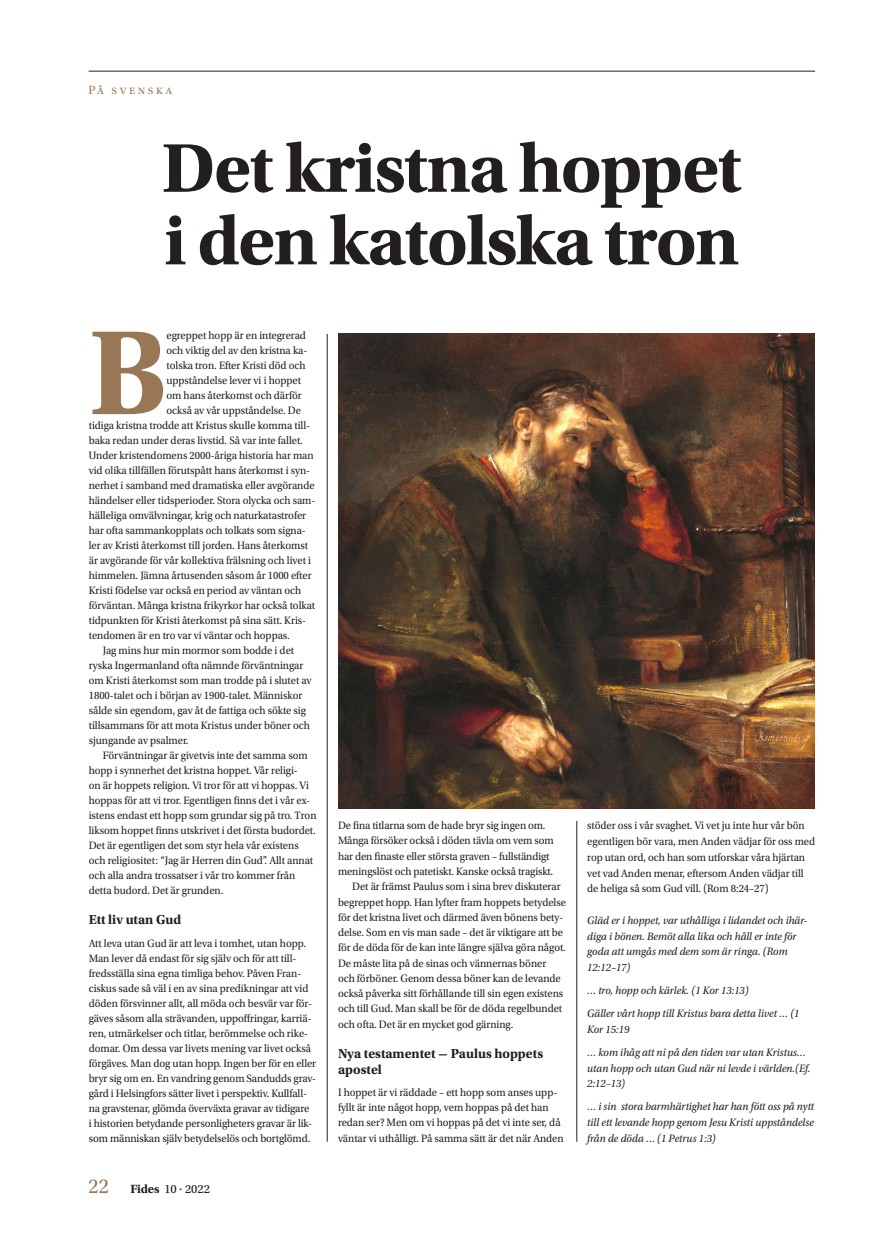
<style>
.page{position:relative;width:886px;height:1241px;background:#fff}
.page>*{position:absolute;margin:0;border:0;box-sizing:border-box;transform-origin:0 0}
.t1{font:700 126.12px "Utopia Std";color:#997655;scale:.95 1}
.t2{font:700 72.5px/72.5px "Utopia Std";letter-spacing:-.025em;color:#231f20}
.t3{font:700 13.75px/15.2px "Utopia Std";color:#231f20}
.t4{font:12.5px "Utopia Std Capt";letter-spacing:-.005em;color:#231f20}
.t5{font:12.5px "Utopia Std Subh";letter-spacing:.2em;color:#997655}
.t6{font:11.25px/15px "Utopia Std";letter-spacing:-.005em;color:#231f20;scale:.95 1}
.t7{font:italic 11.25px/15.8px "Utopia Std";letter-spacing:-.005em;color:#231f20;scale:.95 1}
.s1{font-family:"Utopia Std";font-size:21.25px;color:#997655}
.s2{font-family:"Utopia Std";font-weight:700}
</style>
<div class="page">
<hr style="left:89px;top:71px;width:726px;height:1px;background:#231f20">
<hr style="left:327px;top:334px;width:1px;height:807px;background:#231f20">
<hr style="left:576px;top:820px;width:1px;height:321px;background:#231f20">
<img style="left:338px;top:334px;width:477px;height:474px">
<p class="t5" style="left:89px;top:83px;width:85px">På svenska</p>
<h2 class="t2" style="left:161px;top:132px;width:582px">Det kristna hoppet i den katolska tron</h2>
<h1 class="t1" style="left:89px;top:300px;width:84px">B</h1>
<p class="t6" style="left:166px;top:328px;width:148px">egreppet hopp är en integrerad</p>
<p class="t6" style="left:166px;top:343px;width:150px">och viktig del av den kristna ka-</p>
<p class="t6" style="left:166px;top:358px;width:148px">tolska tron. Efter Kristi död och</p>
<p class="t6" style="left:166px;top:373px;width:143px">uppståndelse lever vi i hoppet</p>
<p class="t6" style="left:166px;top:388px;width:144px">om hans återkomst och därför</p>
<p class="t6" style="left:166px;top:403px;width:143px">också av vår uppståndelse. De</p>
<p class="t6" style="left:89px;top:418px;width:235px">tidiga kristna trodde att Kristus skulle komma till-</p>
<p class="t6" style="left:89px;top:433px;width:227px">baka redan under deras livstid. Så var inte fallet.</p>
<p class="t6" style="left:89px;top:448px;width:238px">Under kristendomens 2000-åriga historia har man</p>
<p class="t6" style="left:89px;top:463px;width:234px">vid olika tillfällen förutspått hans återkomst i syn-</p>
<p class="t6" style="left:89px;top:478px;width:239px">nerhet i samband med dramatiska eller avgörande</p>
<p class="t6" style="left:89px;top:493px;width:240px">händelser eller tidsperioder. Stora olycka och sam-</p>
<p class="t6" style="left:89px;top:508px;width:230px">hälleliga omvälvningar, krig och naturkatastrofer</p>
<p class="t6" style="left:89px;top:523px;width:230px">har ofta sammankopplats och tolkats som signa-</p>
<p class="t6" style="left:89px;top:538px;width:232px">ler av Kristi återkomst till jorden. Hans återkomst</p>
<p class="t6" style="left:89px;top:553px;width:236px">är avgörande för vår kollektiva frälsning och livet i</p>
<p class="t6" style="left:89px;top:568px;width:236px">himmelen. Jämna årtusenden såsom år 1000 efter</p>
<p class="t6" style="left:89px;top:583px;width:225px">Kristi födelse var också en period av väntan och</p>
<p class="t6" style="left:89px;top:598px;width:240px">förväntan. Många kristna frikyrkor har också tolkat</p>
<p class="t6" style="left:89px;top:613px;width:230px">tidpunkten för Kristi återkomst på sina sätt. Kris-</p>
<p class="t6" style="left:89px;top:628px;width:213px">tendomen är en tro var vi väntar och hoppas.</p>
<p class="t6" style="left:103px;top:643px;width:203px">Jag mins hur min mormor som bodde i det</p>
<p class="t6" style="left:89px;top:658px;width:227px">ryska Ingermanland ofta nämnde förväntningar</p>
<p class="t6" style="left:89px;top:673px;width:236px">om Kristi återkomst som man trodde på i slutet av</p>
<p class="t6" style="left:89px;top:688px;width:226px">1800-talet och i början av 1900-talet. Människor</p>
<p class="t6" style="left:89px;top:703px;width:230px">sålde sin egendom, gav åt de fattiga och sökte sig</p>
<p class="t6" style="left:89px;top:718px;width:234px">tillsammans för att mota Kristus under böner och</p>
<p class="t6" style="left:89px;top:733px;width:107px">sjungande av psalmer.</p>
<p class="t6" style="left:103px;top:748px;width:217px">Förväntningar är givetvis inte det samma som</p>
<p class="t6" style="left:89px;top:763px;width:222px">hopp i synnerhet det kristna hoppet. Vår religi-</p>
<p class="t6" style="left:89px;top:778px;width:233px">on är hoppets religion. Vi tror för att vi hoppas. Vi</p>
<p class="t6" style="left:89px;top:793px;width:235px">hoppas för att vi tror. Egentligen finns det i vår ex-</p>
<p class="t6" style="left:89px;top:808px;width:241px">istens endast ett hopp som grundar sig på tro. Tron</p>
<p class="t6" style="left:89px;top:823px;width:240px">liksom hoppet finns utskrivet i det första budordet.</p>
<p class="t6" style="left:89px;top:838px;width:222px">Det är egentligen det som styr hela vår existens</p>
<p class="t6" style="left:89px;top:853px;width:238px">och religiositet: “Jag är Herren din Gud”. Allt annat</p>
<p class="t6" style="left:89px;top:868px;width:219px">och alla andra trossatser i vår tro kommer från</p>
<p class="t6" style="left:89px;top:883px;width:143px">detta budord. Det är grunden.</p>
<p class="t3" style="left:89px;top:912px;width:94px">Ett liv utan Gud</p>
<p class="t6" style="left:89px;top:935px;width:241px">Att leva utan Gud är att leva i tomhet, utan hopp.<br>Man lever då endast för sig själv och för att till&shy;fredsställa sina egna timliga behov. Påven Fran&shy;ciskus sade så väl i en av sina predikningar att vid döden försvinner allt, all möda och besvär var för&shy;gäves såsom alla strävanden, uppoffringar, karriä&shy;ren, utmärkelser och titlar, berömmelse och rike&shy;domar. Om dessa var livets mening var livet också förgäves. Man dog utan hopp. Ingen ber för en eller bryr sig om en. En vandring genom Sandudds grav&shy;gård i Helsingfors sätter livet i perspektiv. Kullfall&shy;na gravstenar, glömda överväxta gravar av tidigare<br>i historien betydande personligheters gravar är lik&shy;som människan själv betydelselös och bortglömd.</p>
<p class="t4" style="left:89px;top:1181px;width:123px"><span class="s1">22</span> <span class="s2">Fides</span> 10 . 2022</p>
<p class="t6" style="left:338px;top:818px;width:220px">De fina titlarna som de hade bryr sig ingen om.</p>
<p class="t6" style="left:338px;top:833px;width:229px">Många försöker också i döden tävla om vem som</p>
<p class="t6" style="left:338px;top:848px;width:224px">har den finaste eller största graven – fullständigt</p>
<p class="t6" style="left:338px;top:863px;width:228px">meningslöst och patetiskt. Kanske också tragiskt.</p>
<p class="t6" style="left:352px;top:879px;width:221px">Det är främst Paulus som i sina brev diskuterar</p>
<p class="t6" style="left:338px;top:894px;width:241px">begreppet hopp. Han lyfter fram hoppets betydelse</p>
<p class="t6" style="left:338px;top:909px;width:239px">för det kristna livet och därmed även bönens bety-</p>
<p class="t6" style="left:338px;top:924px;width:238px">delse. Som en vis man sade – det är viktigare att be</p>
<p class="t6" style="left:338px;top:940px;width:241px">för de döda för de kan inte längre själva göra något.</p>
<p class="t6" style="left:338px;top:955px;width:221px">De måste lita på de sinas och vännernas böner</p>
<p class="t6" style="left:338px;top:970px;width:236px">och förböner. Genom dessa böner kan de levande</p>
<p class="t6" style="left:338px;top:986px;width:239px">också påverka sitt förhållande till sin egen existens</p>
<p class="t6" style="left:338px;top:1001px;width:237px">och till Gud. Man skall be för de döda regelbundet</p>
<p class="t6" style="left:338px;top:1016px;width:186px">och ofta. Det är en mycket god gärning.</p>
<p class="t3" style="left:338px;top:1046px;width:207px">Nya testamentet – Paulus hoppets apostel</p>
<p class="t6" style="left:338px;top:1084px;width:239px">I hoppet är vi räddade – ett hopp som anses upp&shy;fyllt är inte något hopp, vem hoppas på det han redan ser? Men om vi hoppas på det vi inte ser, då väntar vi uthålligt. På samma sätt är det när Anden</p>
<p class="t6" style="left:587px;top:817px;width:241px;line-height:15.8px">stöder oss i vår svaghet. Vi vet ju inte hur vår bön egentligen bör vara, men Anden vädjar för oss med rop utan ord, och han som utforskar våra hjärtan vet vad Anden menar, eftersom Anden vädjar till de heliga så som Gud vill. (Rom 8:24–27)</p>
<p class="t7" style="left:587px;top:912px;width:234px">Gläd er i hoppet, var uthålliga i lidandet och ihär&shy;diga i bönen. Bemöt alla lika och håll er inte för goda att umgås med dem som är ringa. (Rom 12:12–17)</p>
<p class="t7" style="left:587px;top:979px;width:225px;line-height:22.9px">… tro, hopp och kärlek. (1 Kor 13:13)<br>Gäller vårt hopp till Kristus bara detta livet … (1</p>
<p class="t7" style="left:587px;top:1017px;width:232px;line-height:22.9px">Kor 15:19<br>… kom ihåg att ni på den tiden var utan Kristus…</p>
<p class="t7" style="left:587px;top:1059px;width:237px">utan hopp och utan Gud när ni levde i världen.(Ef.<br>2:12–13)</p>
<p class="t7" style="left:587px;top:1098px;width:240px;text-align:justify">… i sin stora barmhärtighet har han fött oss på nytt till ett levande hopp genom Jesu Kristi uppståndelse från de döda … (1 Petrus 1:3)</p>
</div>
